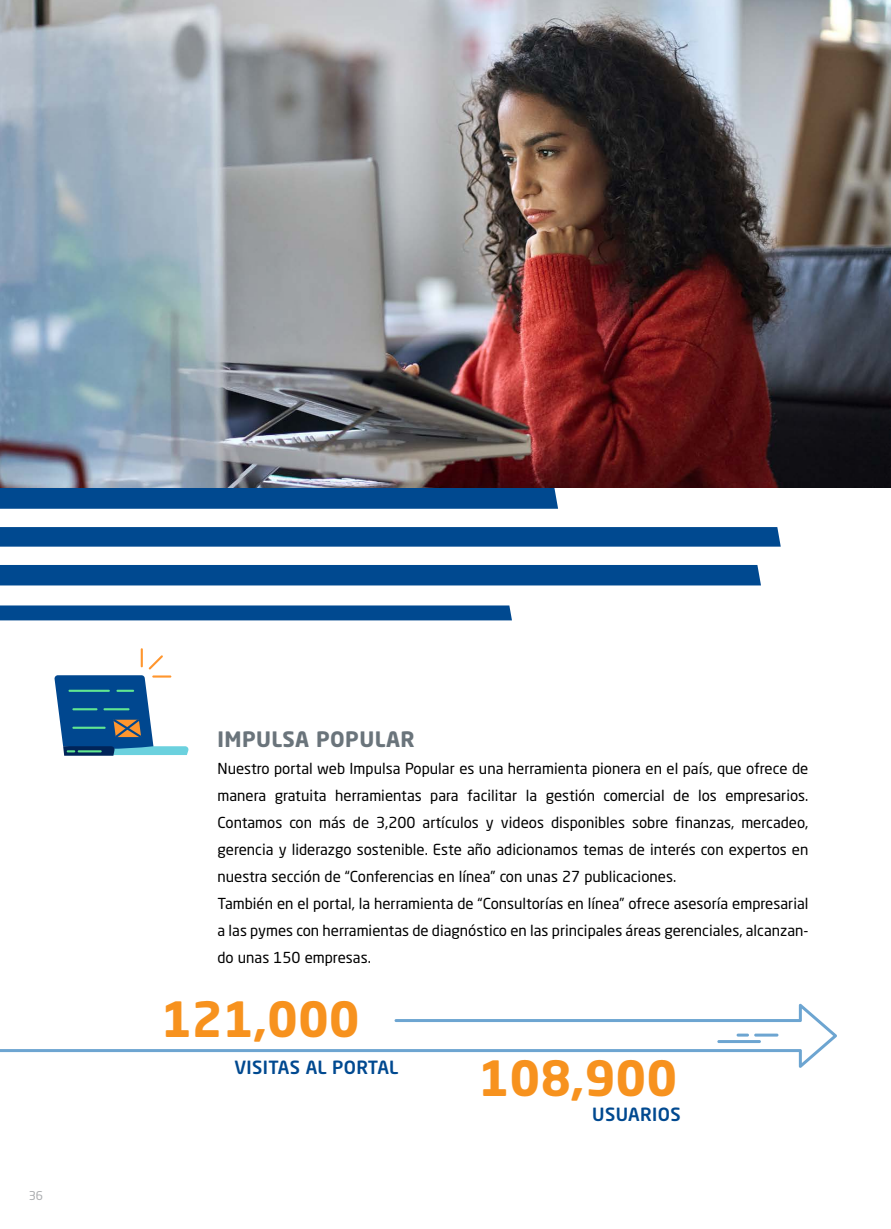
<style>
.page{position:relative;width:891px;height:1229px;background:#fff}
.page>*{position:absolute;margin:0;border:0;box-sizing:border-box;transform-origin:0 0}
.t1{font:700 48px "Neo Sans Std";color:#f7921e}
.t2{font:700 21px "Neo Sans Std";letter-spacing:.02em;color:#6a747b}
.t3{font:500 18px "Neo Sans Std";letter-spacing:.02em;color:#004990}
.t4{font:15px/27px "Neo Sans Std";color:#000}
.t5{font:12px "Neo Sans Std";color:#abadb0}
</style>
<div class="page">
<svg style="left:0;top:605px;width:512px;height:15px;background:#084f93"></svg>
<svg style="left:0;top:487px;width:558px;height:22px;background:#084c90"></svg>
<div style="left:0;top:565px;width:761px;height:20px;background:#004990"></div>
<div style="left:0;top:527px;width:781px;height:19px;background:#004990"></div>
<svg style="left:141px;top:648px;width:2px;height:19px"></svg>
<svg style="left:149px;top:655px;width:14px;height:14px"></svg>
<svg style="left:54px;top:675px;width:135px;height:80px"></svg>
<hr style="left:78px;top:750px;width:24px;height:2px;background:#61e691">
<svg style="left:0;top:1003px;width:837px;height:65px"></svg>
<hr style="left:754px;top:1033px;width:24px;height:3px;background:#6da5d1;border-radius:2px">
<svg style="left:737px;top:1033px;width:12px;height:3px"></svg>
<hr style="left:717px;top:1040px;width:44px;height:3px;background:#6da5d1;border-radius:2px">
<img style="left:0;top:0;width:891px;height:487px">
<p class="t5" style="left:29px;top:1188px;width:16px">36</p>
<h2 class="t2" style="left:218px;top:725px;width:199px">IMPULSA POPULAR</h2>
<p class="t4" style="left:218px;top:754px;width:593px">Nuestro portal web Impulsa Popular es una herramienta pionera en el país, que ofrece de manera gratuita herramientas para facilitar la gestión comercial de los empresarios.<br>Contamos con más de 3,200 artículos y videos disponibles sobre finanzas, mercadeo, gerencia y liderazgo sostenible. Este año adicionamos temas de interés con expertos en nuestra sección de “Conferencias en línea” con unas 27 publicaciones.<br>También en el portal, la herramienta de “Consultorías en línea” ofrece asesoría empresarial a las pymes con herramientas de diagnóstico en las principales áreas gerenciales, alcanzan&shy;do unas 150 empresas.</p>
<h1 class="t1" style="left:161px;top:988px;width:200px">121,000</h1>
<p class="t3" style="left:234px;top:1055px;width:165px">VISITAS AL PORTAL</p>
<h1 class="t1" style="left:478px;top:1047px;width:200px">108,900</h1>
<p class="t3" style="left:592px;top:1102px;width:90px">USUARIOS</p>
</div>
